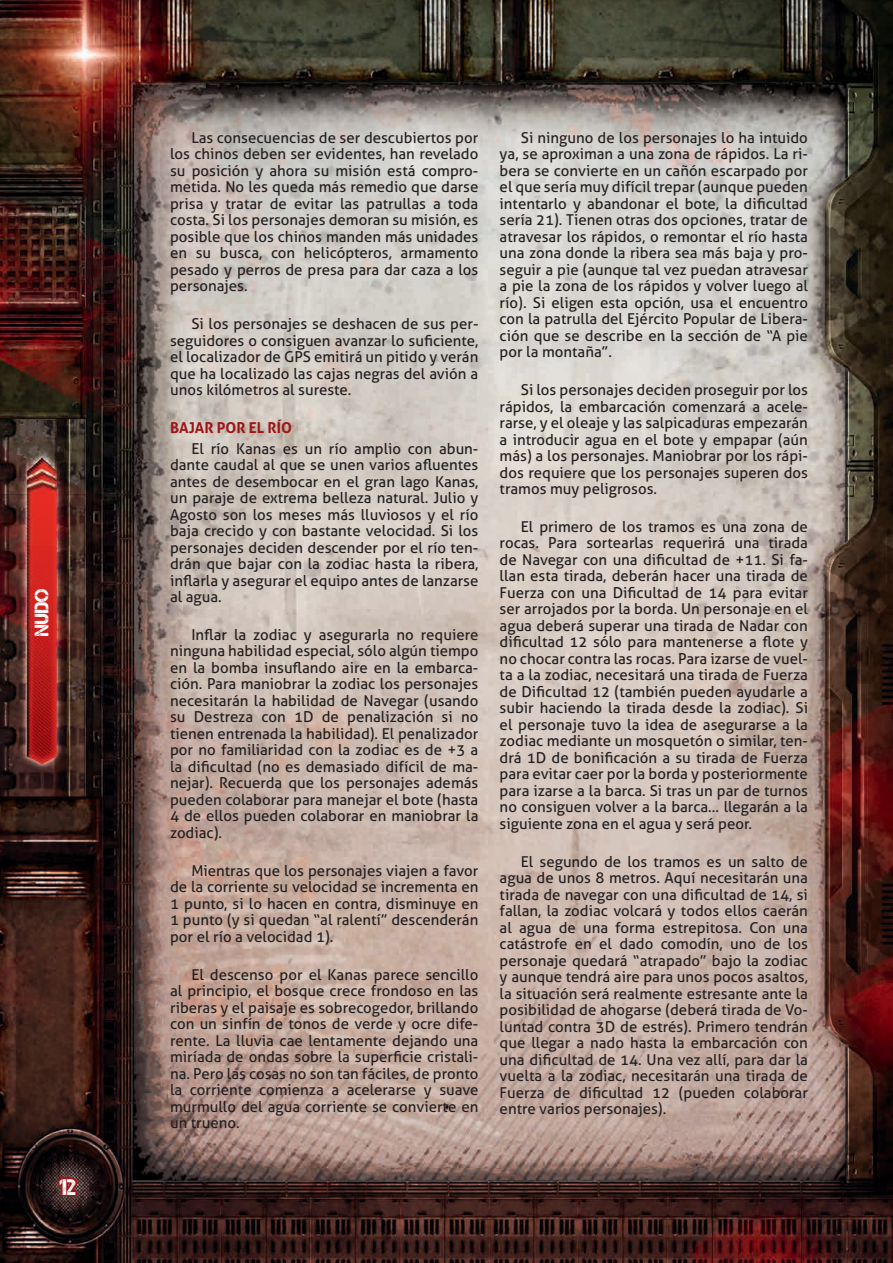
<style>
.page{position:relative;width:893px;height:1263px;background:#fff}
.page>*{position:absolute;margin:0;border:0;box-sizing:border-box;transform-origin:0 0}
.t1{font:22.5px "Captureit";color:#fff}
.t2{font:19.5px "Captureit";color:#fff}
.t3{font:15px/16.5px "Aller";color:#231f20;text-align:justify}
.t4{font:700 15px "Aller";color:#9d1519}
</style>
<div class="page">
<img style="left:0;top:0;width:893px;height:1263px">
<svg style="left:52px;top:1162px;width:27px;height:39px"></svg>
<h2 class="t2" style="left:31px;top:636px;width:49px;rotate:-90deg">nUDO</h2>
<h1 class="t1" style="left:60px;top:1174px;width:18px">12</h1>
<p class="t3" style="left:170px;top:129px;width:310px;text-indent:21px">Las consecuencias de ser descubiertos por los chinos deben ser evidentes, han revelado su posición y ahora su misión está compro&shy;metida. No les queda más remedio que darse prisa y tratar de evitar las patrullas a toda costa. Si los personajes demoran su misión, es posible que los chinos manden más unidades en su busca, con helicópteros, armamento pesado y perros de presa para dar caza a los personajes.</p>
<p class="t3" style="left:170px;top:316px;width:310px;text-indent:21px">Si los personajes se deshacen de sus per&shy;seguidores o consiguen avanzar lo suficiente, el localizador de GPS emitirá un pitido y verán que ha localizado las cajas negras del avión a unos kilómetros al sureste.</p>
<p class="t4" style="left:170px;top:418px;width:123px">BAJAR POR EL RÍO</p>
<p class="t3" style="left:170px;top:440px;width:310px;text-indent:21px">El río Kanas es un río amplio con abun&shy;dante caudal al que se unen varios afluentes antes de desembocar en el gran lago Kanas, un paraje de extrema belleza natural. Julio y Agosto son los meses más lluviosos y el río baja crecido y con bastante velocidad. Si los personajes deciden descender por el río ten&shy;drán que bajar con la zodiac hasta la ribera, inflarla y asegurar el equipo antes de lanzarse al agua.</p>
<p class="t3" style="left:170px;top:626px;width:310px;text-indent:21px">Inflar la zodiac y asegurarla no requiere ninguna habilidad especial, sólo algún tiempo en la bomba insuflando aire en la embarca&shy;ción. Para maniobrar la zodiac los personajes necesitarán la habilidad de Navegar (usando su Destreza con 1D de penalización si no tienen entrenada la habilidad). El penalizador por no familiaridad con la zodiac es de +3 a la dificultad (no es demasiado difícil de ma&shy;nejar). Recuerda que los personajes además pueden colaborar para manejar el bote (hasta 4 de ellos pueden colaborar en maniobrar la zodiac).</p>
<p class="t3" style="left:170px;top:862px;width:310px;text-indent:21px">Mientras que los personajes viajen a favor de la corriente su velocidad se incrementa en 1 punto, si lo hacen en contra, disminuye en 1 punto (y si quedan “al ralentí” descenderán por el río a velocidad 1).</p>
<p class="t3" style="left:170px;top:966px;width:310px;text-indent:21px">El descenso por el Kanas parece sencillo al principio, el bosque crece frondoso en las riberas y el paisaje es sobrecogedor, brillando con un sinfín de tonos de verde y ocre dife&shy;rente. La lluvia cae lentamente dejando una miríada de ondas sobre la superficie cristali&shy;na. Pero las cosas no son tan fáciles, de pronto la corriente comienza a acelerarse y suave murmullo del agua corriente se convierte en un trueno.</p>
<p class="t3" style="left:500px;top:129px;width:310px;text-indent:21px">Si ninguno de los personajes lo ha intuido ya, se aproximan a una zona de rápidos. La ri&shy;bera se convierte en un cañón escarpado por el que sería muy difícil trepar (aunque pueden intentarlo y abandonar el bote, la dificultad sería 21). Tienen otras dos opciones, tratar de atravesar los rápidos, o remontar el río hasta una zona donde la ribera sea más baja y pro&shy;seguir a pie (aunque tal vez puedan atravesar a pie la zona de los rápidos y volver luego al río). Si eligen esta opción, usa el encuentro con la patrulla del Ejército Popular de Libera&shy;ción que se describe en la sección de “A pie por la montaña”.</p>
<p class="t3" style="left:500px;top:381px;width:310px;text-indent:21px">Si los personajes deciden proseguir por los rápidos, la embarcación comenzará a acele&shy;rarse, y el oleaje y las salpicaduras empezarán a introducir agua en el bote y empapar (aún más) a los personajes. Maniobrar por los rápi&shy;dos requiere que los personajes superen dos tramos muy peligrosos.</p>
<p class="t3" style="left:500px;top:518px;width:310px;text-indent:21px">El primero de los tramos es una zona de rocas. Para sortearlas requerirá una tirada de Navegar con una dificultad de +11. Si fa&shy;llan esta tirada, deberán hacer una tirada de Fuerza con una Dificultad de 14 para evitar ser arrojados por la borda. Un personaje en el agua deberá superar una tirada de Nadar con dificultad 12 sólo para mantenerse a flote y no chocar contra las rocas. Para izarse de vuel&shy;ta a la zodiac, necesitará una tirada de Fuerza de Dificultad 12 (también pueden ayudarle a subir haciendo la tirada desde la zodiac). Si el personaje tuvo la idea de asegurarse a la zodiac mediante un mosquetón o similar, ten&shy;drá 1D de bonificación a su tirada de Fuerza para evitar caer por la borda y posteriormente para izarse a la barca. Si tras un par de turnos no consiguen volver a la barca... llegarán a la siguiente zona en el agua y será peor.</p>
<p class="t3" style="left:500px;top:853px;width:310px;text-indent:21px">El segundo de los tramos es un salto de agua de unos 8 metros. Aquí necesitarán una tirada de navegar con una dificultad de 14, si fallan, la zodiac volcará y todos ellos caerán al agua de una forma estrepitosa. Con una catástrofe en el dado comodín, uno de los personaje quedará “atrapado” bajo la zodiac y aunque tendrá aire para unos pocos asaltos, la situación será realmente estresante ante la posibilidad de ahogarse (deberá tirada de Vo&shy;luntad contra 3D de estrés). Primero tendrán que llegar a nado hasta la embarcación con una dificultad de 14. Una vez allí, para dar la vuelta a la zodiac, necesitarán una tirada de Fuerza de dificultad 12 (pueden colaborar entre varios personajes).</p>
</div>
